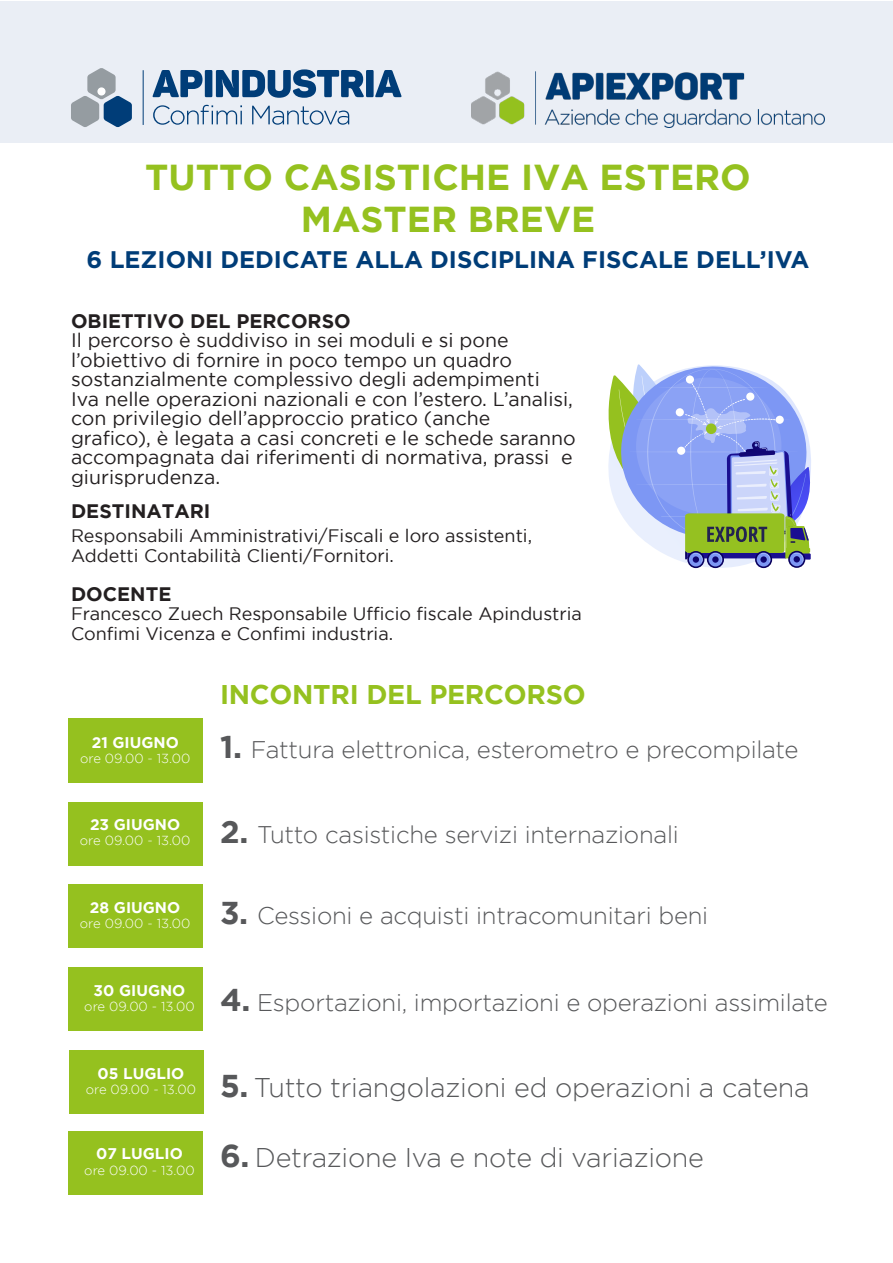
<style>
.page{position:relative;width:893px;height:1263px;background:#fff}
.page>*{position:absolute;margin:0;border:0;box-sizing:border-box;transform-origin:0 0}
.t1{font:700 36px/42px "Gotham";color:#95c11f;text-align:center}
.t2{font:300 27px "Gotham";letter-spacing:-.01em;color:#57585a}
.t3{font:700 27px "Gotham";letter-spacing:-.01em;color:#95c11f}
.t4{font:300 24px "Gotham";letter-spacing:-.01em;color:#57585a}
.t5{font:700 24px "Gotham HTF";color:#003d78}
.t6{font:19.5px/19.5px "Gotham";color:#231f20}
.t7{font:700 19.5px "Gotham";color:#231f20}
.t8{font:18px/19.5px "Gotham";color:#231f20}
.t9{font:700 15.45px "Gotham";color:#fff}
.t10{font:300 13.05px "Gotham";color:#fff}
.s1{font-weight:700;font-size:31.5px}
</style>
<div class="page">
<div style="left:0;top:1px;width:893px;height:141px;background:#eaeef5"></div>
<hr style="left:143px;top:70px;width:1px;height:55px;background:#003d78">
<svg style="left:71px;top:68px;width:61px;height:59px"></svg>
<svg style="left:152px;top:69px;width:250px;height:29px"></svg>
<svg style="left:153px;top:105px;width:196px;height:20px"></svg>
<img style="left:471px;top:71px;width:353px;height:56px">
<div style="left:68px;top:719px;width:135px;height:64px;background:#95c11f"></div>
<svg style="left:608px;top:364px;width:203px;height:205px"></svg>
<div style="left:68px;top:801px;width:134px;height:64px;background:#95c11f"></div>
<div style="left:68px;top:884px;width:134px;height:64px;background:#95c11f"></div>
<div style="left:68px;top:967px;width:134px;height:64px;background:#95c11f"></div>
<div style="left:70px;top:1050px;width:134px;height:64px;background:#95c11f"></div>
<div style="left:68px;top:1131px;width:134px;height:64px;background:#95c11f"></div>
<p class="t1" style="left:145px;top:155px;width:607px">TUTTO CASISTICHE IVA ESTERO<br>MASTER BREVE</p>
<p class="t5" style="left:87px;top:246px;width:724px">6 LEZIONI DEDICATE ALLA DISCIPLINA FISCALE DELL’IVA</p>
<p class="t7" style="left:71px;top:309px;width:281px">OBIETTIVO DEL PERCORSO</p>
<p class="t6" style="left:71px;top:330px;width:506px">Il percorso è suddiviso in sei moduli e si pone l’obiettivo di fornire in poco tempo un quadro sostanzialmente complessivo degli adempimenti<br>Iva nelle operazioni nazionali e con l’estero. L’analisi, con privilegio dell’approccio pratico (anche<br>grafico), è legata a casi concreti e le schede saranno accompagnata dai riferimenti di normativa, prassi e giurisprudenza.</p>
<p class="t7" style="left:71px;top:500px;width:141px">DESTINATARI</p>
<p class="t8" style="left:71px;top:526px;width:463px">Responsabili Amministrativi/Fiscali e loro assistenti,<br>Addetti Contabilità Clienti/Fornitori.</p>
<p class="t7" style="left:71px;top:582px;width:102px">DOCENTE</p>
<p class="t8" style="left:71px;top:604px;width:512px">Francesco Zuech Responsabile Ufficio fiscale Apindustria<br>Confimi Vicenza e Confimi industria.</p>
<p class="t9" style="left:92px;top:733px;width:89px">21 GIUGNO</p>
<p class="t10" style="left:80px;top:751px;width:112px">ore 09.00 - 13.00</p>
<p class="t9" style="left:90px;top:815px;width:92px">23 GIUGNO</p>
<p class="t10" style="left:80px;top:833px;width:112px">ore 09.00 - 13.00</p>
<p class="t9" style="left:90px;top:898px;width:92px">28 GIUGNO</p>
<p class="t10" style="left:80px;top:916px;width:112px">ore 09.00 - 13.00</p>
<p class="t9" style="left:94px;top:981px;width:93px">30 GIUGNO</p>
<p class="t10" style="left:84px;top:999px;width:112px">ore 09.00 - 13.00</p>
<p class="t9" style="left:98px;top:1064px;width:88px">05 LUGLIO</p>
<p class="t10" style="left:86px;top:1082px;width:112px">ore 09.00 - 13.00</p>
<p class="t9" style="left:96px;top:1145px;width:88px">07 LUGLIO</p>
<p class="t10" style="left:84px;top:1163px;width:112px">ore 09.00 - 13.00</p>
<p class="t3" style="left:220px;top:678px;width:367px">INCONTRI DEL PERCORSO</p>
<p class="t4" style="left:220px;top:736px;width:580px"><span class="s1">1.</span> Fattura elettronica, esterometro e precompilate</p>
<p class="t4" style="left:220px;top:822px;width:460px"><span class="s1">2.</span> Tutto casistiche servizi internazionali</p>
<p class="t4" style="left:220px;top:903px;width:490px"><span class="s1">3.</span> Cessioni e acquisti intracomunitari beni</p>
<p class="t4" style="left:220px;top:990px;width:609px"><span class="s1">4.</span> Esportazioni, importazioni e operazioni assimilate</p>
<p class="t2" style="left:220px;top:1072px;width:591px"><span class="s1">5.</span> Tutto triangolazioni ed operazioni a catena</p>
<p class="t2" style="left:220px;top:1143px;width:485px"><span class="s1">6.</span> Detrazione Iva e note di variazione</p>
</div>
